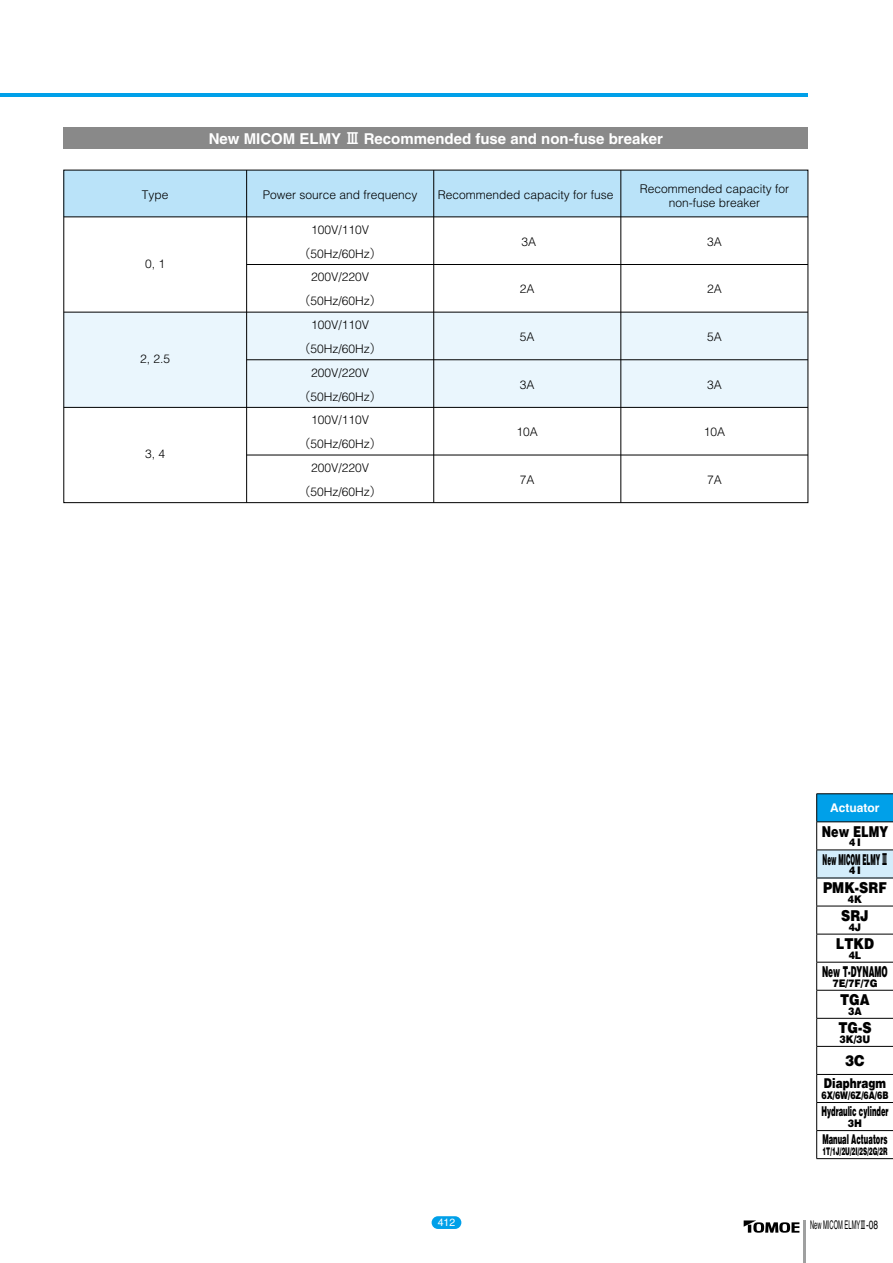
<style>
.page{position:relative;width:893px;height:1263px;background:#fff}
.page>*{position:absolute;margin:0;border:0;box-sizing:border-box;transform-origin:0 0}
.t1{font:700 15px "Helvetica";color:#fff}
.t2{font:900 15px "Helvetica";color:#000;scale:.85 1}
.t3{font:900 15px "Helvetica";color:#000;scale:.38 1}
.t4{font:900 15px "Helvetica";color:#000;scale:.5 1}
.t5{font:900 15px "Helvetica";color:#000;scale:.75 1}
.t6{font:900 15px "Helvetica";color:#000;scale:.9 1}
.t7{font:900 13.5px "Helvetica";color:#000;scale:.5 1}
.t8{font:900 13.5px "Helvetica";color:#000;scale:.78 1}
.t9{font:300 12px/23.9px "Helvetica";color:#000;text-align:center}
.t10{font:12px "Helvetica";color:#000;scale:.48 1}
.t11{font:700 12px "Helvetica";color:#fff}
.t12{font:900 10.5px "Helvetica";color:#000;scale:.9 1}
.t13{font:900 10.5px "Helvetica";color:#000;scale:.55 1}
.t14{font:900 10.5px "Helvetica";color:#000;scale:.75 1}
.t15{font:10.5px "Helvetica";color:#fff}
.s1{font-family:"Shin Go Pro";font-weight:500}
.s2{font-family:"Shin Go Pro"}
.s3{font-family:"Shin Go Pro";font-weight:700}
.s4{font-family:"Shin Go Pro";font-size:10.8px}
</style>
<div class="page">
<hr style="left:803px;top:1220px;width:3px;height:43px;background:#9fa0a0">
<svg style="left:744px;top:1220px;width:12px;height:7px"></svg>
<svg style="left:748px;top:1222px;width:51px;height:11px"></svg>
<hr style="left:0;top:94px;width:808px;height:3px;background:#00a0e9">
<div style="left:64px;top:170px;width:744px;height:47px;background:#bae3f9"></div>
<div style="left:64px;top:312px;width:744px;height:95px;background:#eaf6fd"></div>
<div style="left:64px;top:128px;width:744px;height:21px;background:#898989"></div>
<hr style="left:621px;top:170px;width:1px;height:333px;background:#000">
<hr style="left:433px;top:170px;width:1px;height:333px;background:#000">
<hr style="left:246px;top:170px;width:1px;height:333px;background:#000">
<hr style="left:64px;top:217px;width:744px;height:1px;background:#000">
<hr style="left:247px;top:264px;width:561px;height:1px;background:#000">
<hr style="left:247px;top:359px;width:561px;height:1px;background:#000">
<hr style="left:247px;top:455px;width:561px;height:1px;background:#000">
<hr style="left:64px;top:312px;width:744px;height:1px;background:#000">
<hr style="left:64px;top:407px;width:744px;height:1px;background:#000">
<div style="left:432px;top:1216px;width:29px;height:13px;background:#00a0e9;border-radius:6px"></div>
<svg style="left:816px;top:793px;width:77px;height:366px"></svg>
<p class="t1" style="left:209px;top:129px;width:456px">New MICOM ELMY <span class="s1">Ⅲ</span> Recommended fuse and non-fuse breaker</p>
<p class="t9" style="left:142px;top:182px;width:28px">Type</p>
<p class="t9" style="left:263px;top:182px;width:156px">Power source and frequency</p>
<p class="t9" style="left:298px;top:217px;width:85px">100V/110V<span class="s2">（</span>50Hz/60Hz<span class="s2">）<br></span>200V/220V<span class="s2">（</span>50Hz/60Hz<span class="s2">）<br></span>100V/110V<span class="s2">（</span>50Hz/60Hz<span class="s2">）<br></span>200V/220V<span class="s2">（</span>50Hz/60Hz<span class="s2">）<br></span>100V/110V<span class="s2">（</span>50Hz/60Hz<span class="s2">）<br></span>200V/220V<span class="s2">（</span>50Hz/60Hz<span class="s2">）</span></p>
<p class="t9" style="left:145px;top:251px;width:22px">0, 1</p>
<p class="t9" style="left:140px;top:347px;width:32px">2, 2.5</p>
<p class="t9" style="left:145px;top:442px;width:22px">3, 4</p>
<p class="t9" style="left:438px;top:182px;width:177px">Recommended capacity for fuse</p>
<p class="t9" style="left:640px;top:181px;width:151px;line-height:14.9px">Recommended capacity for non-fuse breaker</p>
<p class="t9" style="left:522px;top:229px;width:16px">3A</p>
<p class="t9" style="left:520px;top:277px;width:16px">2A</p>
<p class="t9" style="left:520px;top:324px;width:16px">5A</p>
<p class="t9" style="left:520px;top:372px;width:16px">3A</p>
<p class="t9" style="left:517px;top:420px;width:23px">10A</p>
<p class="t9" style="left:520px;top:467px;width:16px">7A</p>
<p class="t9" style="left:707px;top:229px;width:16px">3A</p>
<p class="t9" style="left:707px;top:277px;width:16px">2A</p>
<p class="t9" style="left:707px;top:324px;width:16px">5A</p>
<p class="t9" style="left:707px;top:372px;width:16px">3A</p>
<p class="t9" style="left:704px;top:420px;width:23px">10A</p>
<p class="t9" style="left:707px;top:467px;width:16px">7A</p>
<p class="t15" style="left:438px;top:1216px;width:19px">412</p>
<p class="t11" style="left:830px;top:800px;width:51px">Actuator</p>
<p class="t5" style="left:822px;top:821px;width:90px">New ELMY</p>
<p class="t12" style="left:849px;top:836px;width:14px">4I</p>
<p class="t3" style="left:823px;top:850px;width:172px">New MICOM ELMY <span class="s3">Ⅲ</span></p>
<p class="t12" style="left:849px;top:864px;width:14px">4I</p>
<p class="t2" style="left:823px;top:878px;width:76px">PMK-SRF</p>
<p class="t12" style="left:848px;top:892px;width:17px">4K</p>
<p class="t2" style="left:841px;top:906px;width:34px">SRJ</p>
<p class="t12" style="left:849px;top:920px;width:16px">4J</p>
<p class="t2" style="left:836px;top:934px;width:46px">LTKD</p>
<p class="t12" style="left:849px;top:948px;width:16px">4L</p>
<p class="t4" style="left:822px;top:962px;width:133px">New T-DYNAMO</p>
<p class="t12" style="left:832px;top:976px;width:52px">7E/7F/7G</p>
<p class="t2" style="left:840px;top:990px;width:36px">TGA</p>
<p class="t12" style="left:848px;top:1004px;width:17px">3A</p>
<p class="t2" style="left:838px;top:1018px;width:41px">TG-S</p>
<p class="t12" style="left:839px;top:1032px;width:36px">3K/3U</p>
<p class="t6" style="left:845px;top:1050px;width:23px">3C</p>
<p class="t8" style="left:824px;top:1074px;width:81px">Diaphragm</p>
<p class="t14" style="left:821px;top:1088px;width:91px">6X/6W/6Z/6A/6B</p>
<p class="t7" style="left:821px;top:1102px;width:136px">Hydraulic cylinder</p>
<p class="t12" style="left:848px;top:1116px;width:17px">3H</p>
<p class="t7" style="left:822px;top:1130px;width:132px">Manual Actuators</p>
<p class="t13" style="left:822px;top:1144px;width:120px">1T/1J/2U/2I/2S/2G/2R</p>
<p class="t10" style="left:810px;top:1218px;width:143px">New MICOM ELMY<span class="s4">Ⅲ</span>-08</p>
</div>
